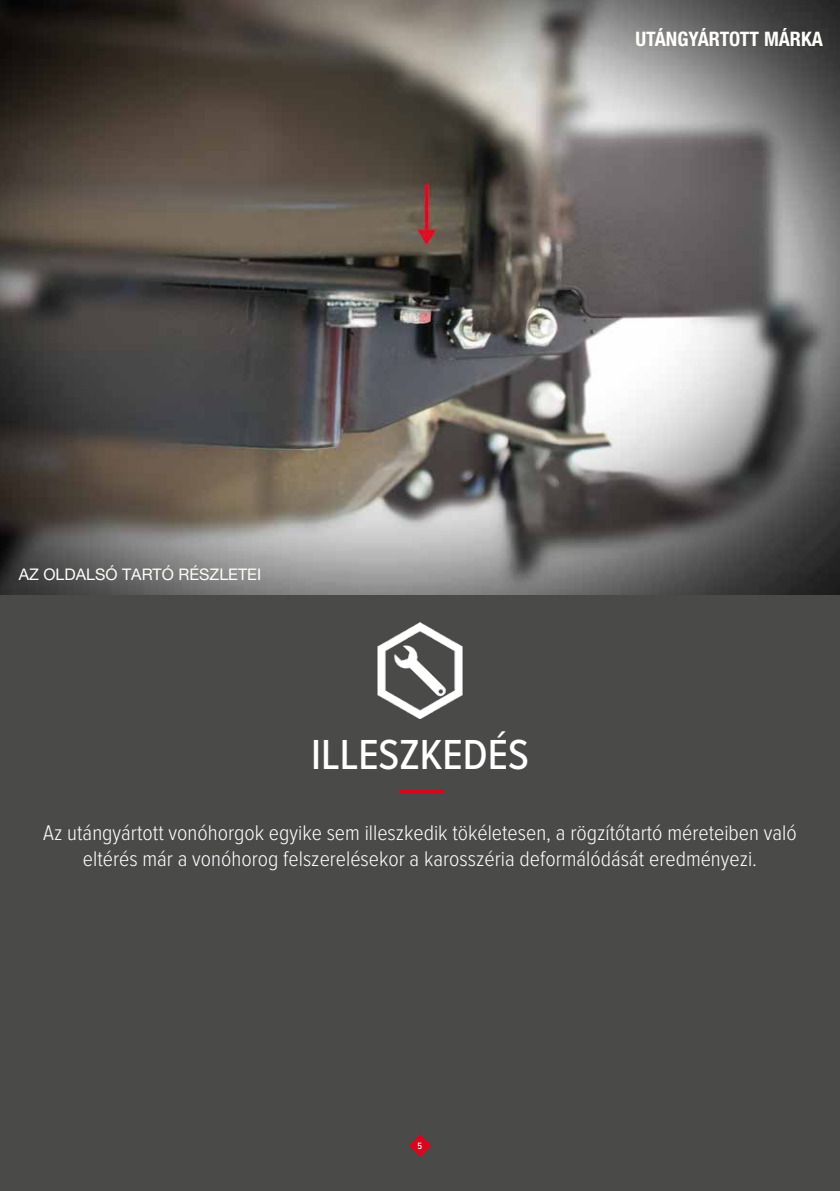
<style>
.page{position:relative;width:840px;height:1191px;background:#fff}
.page>*{position:absolute;margin:0;border:0;box-sizing:border-box;transform-origin:0 0}
.t1{font:500 43.6px "Proxima Nova Cond";color:#fff}
.t2{font:300 22px/26.4px "Proxima Nova Cond";color:#fff;text-align:center}
.t3{font:700 condensed 20px "Helvetica Neue LT Pro";color:#fffefa}
.t4{font:16px "Helvetica Neue LT Pro";color:#fffefa}
.t5{font:500 9.4px "Proxima Nova Cond";color:#fff}
</style>
<div class="page">
<img style="left:0;top:0;width:839px;height:595px">
<div style="left:0;top:595px;width:839px;height:596px;background:#4a4a49"></div>
<hr style="left:398px;top:790px;width:46px;height:4px;background:#d6081f">
<img style="left:377px;top:622px;width:86px;height:97px">
<svg style="left:408px;top:1134px;width:23px;height:23px"></svg>
<p class="t3" style="left:635px;top:27px;width:189px">UTÁNGYÁRTOTT MÁRKA</p>
<p class="t4" style="left:19px;top:564px;width:244px">AZ OLDALSÓ TARTÓ RÉSZLETEI</p>
<h1 class="t1" style="left:311px;top:722px;width:219px">ILLESZKEDÉS</h1>
<p class="t2" style="left:43px;top:819px;width:754px">Az utángyártott vonóhorgok egyike sem illeszkedik tökéletesen, a rögzítőtartó méreteiben való eltérés már a vonóhorog felszerelésekor a karosszéria deformálódását eredményezi.</p>
<p class="t5" style="left:417px;top:1139px;width:6px">5</p>
</div>
